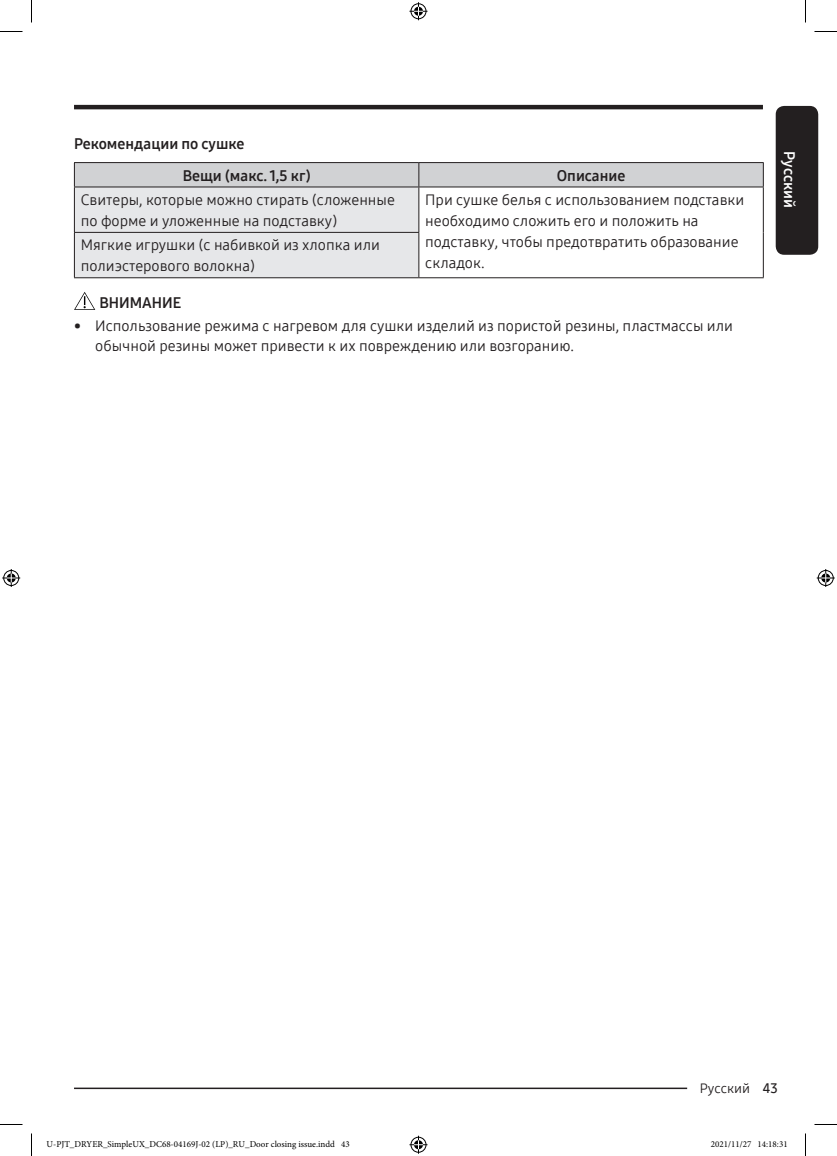
<style>
.page{position:relative;width:837px;height:1156px;background:#fff}
.page>*{position:absolute;margin:0;border:0;box-sizing:border-box;transform-origin:0 0}
.t1{font:15px/21px "Samsung One 400";color:#231f20}
.P_Center{font:15px "Samsung One 700";color:#231f20}
.DL_DT_Icon{font:15px "Samsung One 700";color:#231f20}
.t2{font:15px "Samsung One 700";color:#fff}
.t3{font:13.5px "Samsung One 400";color:#231f20}
.t4{font:9px "Minion Pro";color:#000}
.s1{font-family:"Samsung One 600"}
</style>
<div class="page">
<div style="left:776px;top:106px;width:42px;height:149px;background:#231f20;border-radius:9px"></div>
<hr style="left:74px;top:105px;width:689px;height:4px;background:#231f20">
<hr style="left:74px;top:1087px;width:663px;height:2px;background:#231f20">
<div style="left:687px;top:1080px;width:76px;height:15px;background:#fff"></div>
<hr style="left:74px;top:162px;width:345px;height:1px;background:#231f20">
<hr style="left:419px;top:162px;width:345px;height:1px;background:#231f20">
<svg style="left:74px;top:163px;width:690px;height:114px"></svg>
<hr style="left:74px;top:187px;width:345px;height:1px;background:#231f20">
<hr style="left:74px;top:187px;width:1px;height:45px;background:#231f20">
<hr style="left:419px;top:187px;width:345px;height:1px;background:#231f20">
<hr style="left:418px;top:187px;width:1px;height:45px;background:#231f20">
<hr style="left:763px;top:187px;width:1px;height:45px;background:#231f20">
<hr style="left:74px;top:232px;width:345px;height:1px;background:#231f20">
<hr style="left:74px;top:233px;width:1px;height:44px;background:#231f20">
<hr style="left:418px;top:233px;width:1px;height:44px;background:#231f20">
<hr style="left:763px;top:232px;width:1px;height:45px;background:#231f20">
<hr style="left:74px;top:277px;width:345px;height:1px;background:#231f20">
<hr style="left:419px;top:277px;width:345px;height:1px;background:#231f20">
<svg style="left:74px;top:292px;width:21px;height:18px"></svg>
<svg style="left:0;top:31px;width:22px;height:1px"></svg>
<svg style="left:814px;top:31px;width:23px;height:1px"></svg>
<svg style="left:0;top:1124px;width:22px;height:1px"></svg>
<svg style="left:814px;top:1124px;width:23px;height:1px"></svg>
<svg style="left:31px;top:0;width:1px;height:22px"></svg>
<svg style="left:31px;top:1133px;width:1px;height:23px"></svg>
<svg style="left:805px;top:0;width:1px;height:22px"></svg>
<svg style="left:805px;top:1133px;width:1px;height:23px"></svg>
<svg style="left:409px;top:2px;width:18px;height:18px"></svg>
<svg style="left:409px;top:1136px;width:18px;height:18px"></svg>
<svg style="left:2px;top:569px;width:18px;height:18px"></svg>
<svg style="left:817px;top:569px;width:18px;height:18px"></svg>
<h4 class="P_Center" style="left:74px;top:134px;width:172px">Рекомендации по сушке</h4>
<p class="P_Center" style="left:183px;top:165px;width:129px">Вещи (макс. 1,5 кг)</p>
<p class="P_Center" style="left:557px;top:165px;width:70px">Описание</p>
<p class="t1" style="left:81px;top:189px;width:316px">Свитеры, которые можно стирать (сложенные по форме и уложенные на подставку)</p>
<p class="t1" style="left:425px;top:189px;width:320px">При сушке белья с использованием подставки необходимо сложить его и положить на подставку, чтобы предотвратить образование складок.</p>
<p class="t1" style="left:81px;top:234px;width:301px">Мягкие игрушки (с набивкой из хлопка или полиэстерового волокна)</p>
<p class="DL_DT_Icon" style="left:100px;top:292px;width:83px">ВНИМАНИЕ</p>
<p class="t1" style="left:95px;top:316px;width:639px;line-height:19.5px;text-indent:-21px">• Использование режима с нагревом для сушки изделий из пористой резины, пластмассы или обычной резины может привести к их повреждению или возгоранию.</p>
<p class="t2" style="left:799px;top:151px;width:58px;rotate:90deg">Русский</p>
<p class="t3" style="left:700px;top:1079px;width:80px">Русский <span class="s1">43</span></p>
<p class="t4" style="left:46px;top:1138px;width:305px">U-PJT_DRYER_SimpleUX_DC68-04169J-02 (LP)_RU_Door closing issue.indd 43</p>
<p class="t4" style="left:711px;top:1138px;width:78px">2021/11/27 14:18:31</p>
</div>
